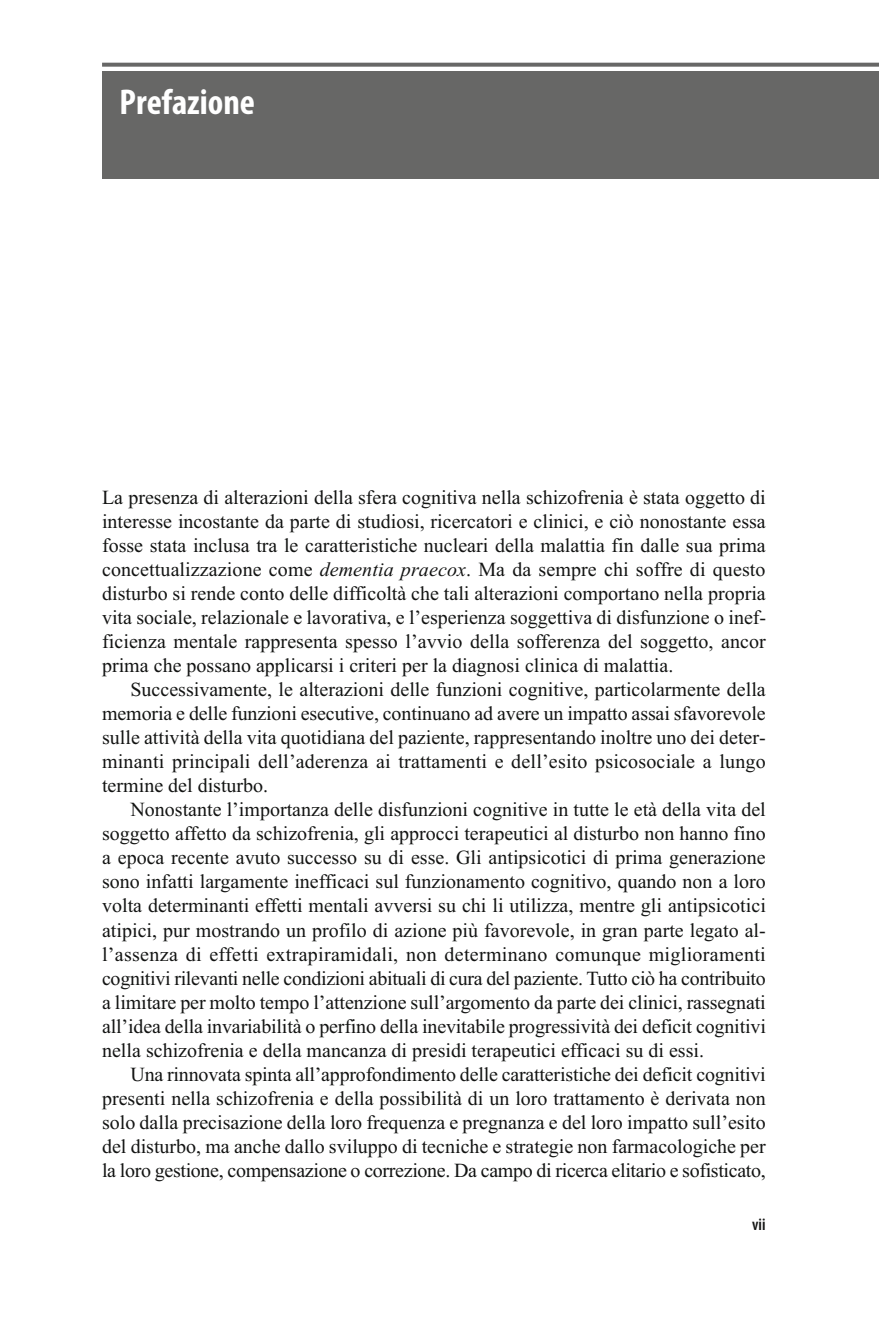
<style>
.page{position:relative;width:879px;height:1333px;background:#fff}
.page>*{position:absolute;margin:0;border:0;box-sizing:border-box;transform-origin:0 0}
.t1{font:700 condensed 36px "Myriad Pro";color:#fff}
.t2{font:20px/24px "Times New Roman";color:#131413;text-align:justify}
.t3{font:600 condensed 17px "Myriad Pro";color:#131413}
.s1{font-style:italic}
</style>
<div class="page">
<svg style="left:102px;top:63px;width:777px;height:4px;background:#737372"></svg>
<div style="left:102px;top:71px;width:777px;height:108px;background:#676766"></div>
<h1 class="t1" style="left:120px;top:89px;width:137px">Prefazione</h1>
<p class="t2" style="left:102px;top:487px;width:665px">La presenza di alterazioni della sfera cognitiva nella schizofrenia è stata oggetto di interesse incostante da parte di studiosi, ricercatori e clinici, e ciò nonostante essa fosse stata inclusa tra le caratteristiche nucleari della malattia fin dalle sua prima concettualizzazione come <span class="s1">dementia praecox</span>. Ma da sempre chi soffre di questo disturbo si rende conto delle difficoltà che tali alterazioni comportano nella propria vita sociale, relazionale e lavorativa, e l’esperienza soggettiva di disfunzione o inef&shy;ficienza mentale rappresenta spesso l’avvio della sofferenza del soggetto, ancor prima che possano applicarsi i criteri per la diagnosi clinica di malattia.</p>
<p class="t2" style="left:102px;top:679px;width:665px;text-indent:28px">Successivamente, le alterazioni delle funzioni cognitive, particolarmente della memoria e delle funzioni esecutive, continuano ad avere un impatto assai sfavorevole sulle attività della vita quotidiana del paziente, rappresentando inoltre uno dei deter&shy;minanti principali dell’aderenza ai trattamenti e dell’esito psicosociale a lungo termine del disturbo.</p>
<p class="t2" style="left:102px;top:799px;width:665px;text-indent:28px">Nonostante l’importanza delle disfunzioni cognitive in tutte le età della vita del soggetto affetto da schizofrenia, gli approcci terapeutici al disturbo non hanno fino a epoca recente avuto successo su di esse. Gli antipsicotici di prima generazione sono infatti largamente inefficaci sul funzionamento cognitivo, quando non a loro volta determinanti effetti mentali avversi su chi li utilizza, mentre gli antipsicotici atipici, pur mostrando un profilo di azione più favorevole, in gran parte legato al&shy;l’assenza di effetti extrapiramidali, non determinano comunque miglioramenti cognitivi rilevanti nelle condizioni abituali di cura del paziente. Tutto ciò ha contribuito a limitare per molto tempo l’attenzione sull’argomento da parte dei clinici, rassegnati all’idea della invariabilità o perfino della inevitabile progressività dei deficit cognitivi nella schizofrenia e della mancanza di presidi terapeutici efficaci su di essi.</p>
<p class="t2" style="left:102px;top:1063px;width:665px;text-indent:28px">Una rinnovata spinta all’approfondimento delle caratteristiche dei deficit cognitivi presenti nella schizofrenia e della possibilità di un loro trattamento è derivata non solo dalla precisazione della loro frequenza e pregnanza e del loro impatto sull’esito del disturbo, ma anche dallo sviluppo di tecniche e strategie non farmacologiche per la loro gestione, compensazione o correzione. Da campo di ricerca elitario e sofisticato,</p>
<p class="t3" style="left:752px;top:1218px;width:15px">vii</p>
</div>
